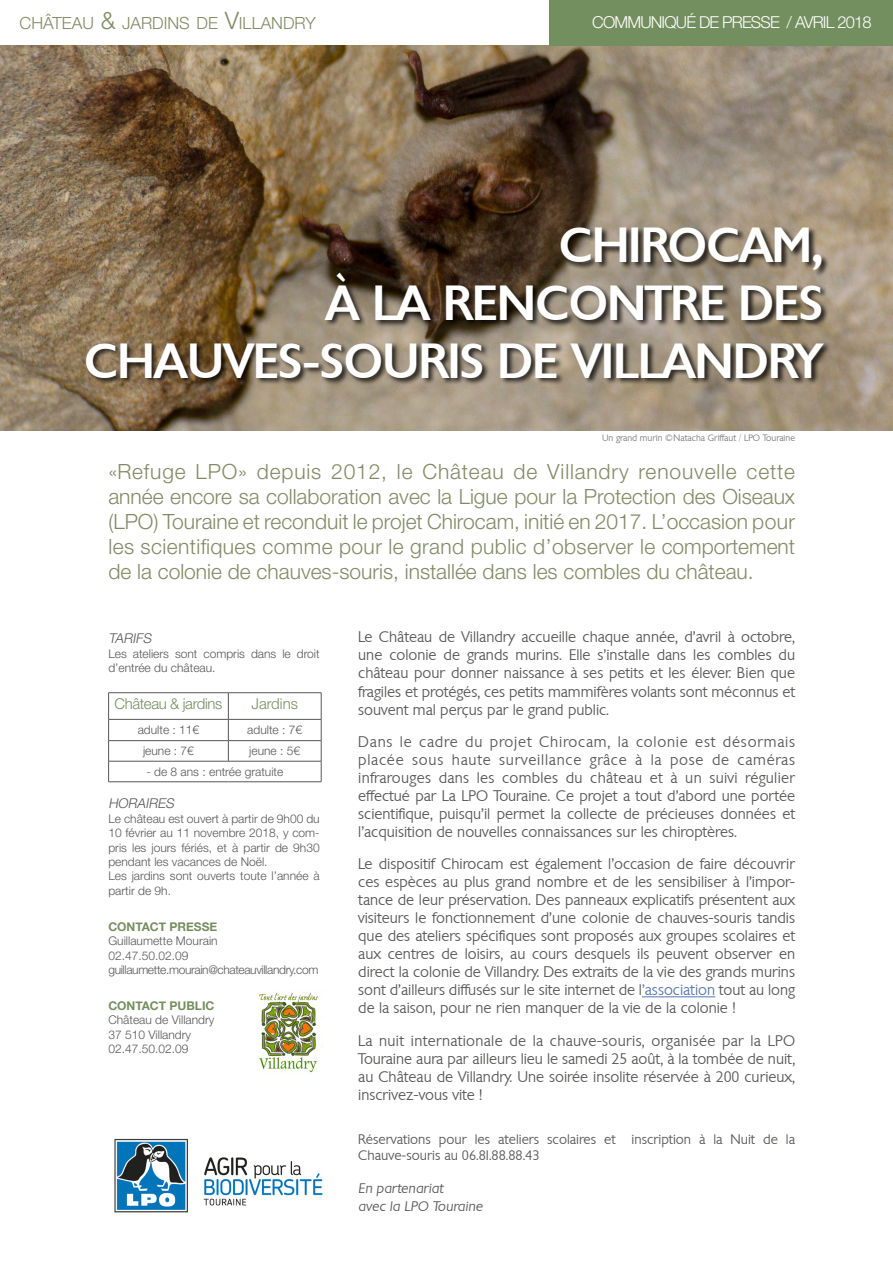
<style>
.page{position:relative;width:893px;height:1263px;background:#fff}
.page>*{position:absolute;margin:0;border:0;box-sizing:border-box;transform-origin:0 0}
.t1{font:500 48px/57.6px "Chantilly";color:#fff;text-align:right}
.t2{font:300 21px/25.2px "Helvetica Neue LT Std";color:#828a65;text-align:justify}
.t3{font:300 16.8px "Helvetica Neue LT Std";color:#828a65}
.t4{font:300 16.5px "Helvetica Neue LT Std";letter-spacing:-.05em;color:#fff}
.t5{font:300 15px/18px "Chantilly";color:#575756;text-align:justify}
.t6{font:300 15px "Helvetica Neue LT Std";letter-spacing:-.025em;color:#748f5f}
.t7{font:300 15px "Helvetica Neue LT Std";color:#748f5f}
.t8{font:300 13.5px/16.2px "Chantilly";color:#575756}
.t9{font:italic 300 13.5px/18px "Chantilly";color:#575756}
.t10{font:italic 300 13.5px "Helvetica Neue LT Std";color:#575756}
.t11{font:300 12px/14.4px "Helvetica Neue LT Std";color:#575756}
.t12{font:300 12px/14.4px "Helvetica Neue LT Std";letter-spacing:-.03em;color:#575756}
.t13{font:700 12px "Helvetica Neue";color:#748f5f}
.t14{font:300 9px "Chantilly";color:#797979}
.s1{font-size:24px}
.s2{color:#5576af}
</style>
<div class="page">
<hr style="left:108px;top:692px;width:120px;height:1px;background:#575756">
<hr style="left:228px;top:692px;width:93px;height:1px;background:#575756">
<svg style="left:108px;top:693px;width:214px;height:89px"></svg>
<hr style="left:108px;top:781px;width:120px;height:1px;background:#575756">
<hr style="left:228px;top:781px;width:93px;height:1px;background:#575756">
<img style="left:259px;top:991px;width:65px;height:82px">
<hr style="left:642px;top:996px;width:73px;height:1px;background:#5576af">
<img style="left:0;top:45px;width:893px;height:386px">
<div style="left:549px;top:0;width:344px;height:45px;background:#748f5f"></div>
<div style="left:85px;top:226px;width:746px;height:159px;background:#000;opacity:.75"></div>
<img style="left:114px;top:1138px;width:209px;height:75px">
<p class="t3" style="left:20px;top:13px;width:298px">CHÂTEAU <span class="s1">&amp;</span> JARDINS DE <span class="s1">V</span>ILLANDRY</p>
<p class="t4" style="left:592px;top:12px;width:281px">COMMUNIQUÉ DE PRESSE / AVRIL 2018</p>
<h1 class="t1" style="left:84px;top:216px;width:740px">CHIROCAM,<br>À LA RENCONTRE DES<br>CHAUVES-SOURIS DE VILLANDRY</h1>
<p class="t14" style="left:602px;top:433px;width:195px">Un grand murin ©Natacha Griffaut / LPO Touraine</p>
<p class="t2" style="left:108px;top:458px;width:688px">«Refuge LPO» depuis 2012, le Château de Villandry renouvelle cette année encore sa collaboration avec la Ligue pour la Protection des Oiseaux (LPO) Touraine et reconduit le projet Chirocam, initié en 2017. L’occasion pour les scientifiques comme pour le grand public d’observer le comportement de la colonie de chauves-souris, installée dans les combles du château.</p>
<p class="t10" style="left:108px;top:630px;width:47px">TARIFS</p>
<p class="t11" style="left:108px;top:646px;width:213px">Les ateliers sont compris dans le droit d’entrée du château.</p>
<p class="t6" style="left:115px;top:695px;width:109px">Château &amp; jardins</p>
<p class="t7" style="left:252px;top:695px;width:48px">Jardins</p>
<p class="t11" style="left:138px;top:722px;width:63px">adulte : 11€</p>
<p class="t11" style="left:247px;top:722px;width:56px">adulte : 7€</p>
<p class="t11" style="left:143px;top:743px;width:52px">jeune : 7€</p>
<p class="t11" style="left:249px;top:743px;width:52px">jeune : 5€</p>
<p class="t11" style="left:146px;top:764px;width:138px">- de 8 ans : entrée gratuite</p>
<p class="t10" style="left:108px;top:795px;width:70px">HORAIRES</p>
<p class="t11" style="left:108px;top:811px;width:213px">Le château est ouvert à partir de 9h00 du 10 février au 11 novembre 2018, y com&shy;pris les jours fériés, et à partir de 9h30 pendant les vacances de Noël.<br>Les jardins sont ouverts toute l’année à partir de 9h.</p>
<p class="t13" style="left:108px;top:919px;width:110px">CONTACT PRESSE</p>
<p class="t12" style="left:108px;top:933px;width:211px">Guillaumette Mourain<br>02.47.50.02.09 guillaumette.mourain@chateauvillandry.com</p>
<p class="t13" style="left:108px;top:998px;width:108px">CONTACT PUBLIC</p>
<p class="t11" style="left:108px;top:1013px;width:108px">Château de Villandry<br>37 510 Villandry<br>02.47.50.02.09</p>
<p class="t5" style="left:358px;top:628px;width:438px">Le Château de Villandry accueille chaque année, d’avril à octobre, une colonie de grands murins. Elle s’installe dans les combles du château pour donner naissance à ses petits et les élever. Bien que fragiles et protégés, ces petits mammifères volants sont méconnus et souvent mal perçus par le grand public.</p>
<p class="t5" style="left:358px;top:732px;width:438px">Dans le cadre du projet Chirocam, la colonie est désormais placée sous haute surveillance grâce à la pose de caméras infrarouges dans les combles du château et à un suivi régulier effectué par La LPO Touraine. Ce projet a tout d’abord une portée scientifique, puisqu’il permet la collecte de précieuses données et l’acquisition de nouvelles connaissances sur les chiroptères.</p>
<p class="t5" style="left:358px;top:855px;width:438px">Le dispositif Chirocam est également l’occasion de faire découvrir ces espèces au plus grand nombre et de les sensibiliser à l’impor&shy;tance de leur préservation. Des panneaux explicatifs présentent aux visiteurs le fonctionnement d’une colonie de chauves-souris tandis que des ateliers spécifiques sont proposés aux groupes scolaires et aux centres de loisirs, au cours desquels ils peuvent observer en direct la colonie de Villandry. Des extraits de la vie des grands murins sont d’ailleurs diffusés sur le site internet de l<span class="s2">’association</span> tout au long de la saison, pour ne rien manquer de la vie de la colonie !</p>
<p class="t5" style="left:358px;top:1031px;width:438px">La nuit internationale de la chauve-souris, organisée par la LPO Touraine aura par ailleurs lieu le samedi 25 août, à la tombée de nuit, au Château de Villandry. Une soirée insolite réservée à 200 curieux, inscrivez-vous vite !</p>
<p class="t8" style="left:358px;top:1131px;width:438px">Réservations pour les ateliers scolaires et inscription à la Nuit de la<br>Chauve-souris au 06.81.88.88.43</p>
<p class="t9" style="left:358px;top:1179px;width:126px">En partenariat<br>avec la LPO Touraine</p>
</div>
